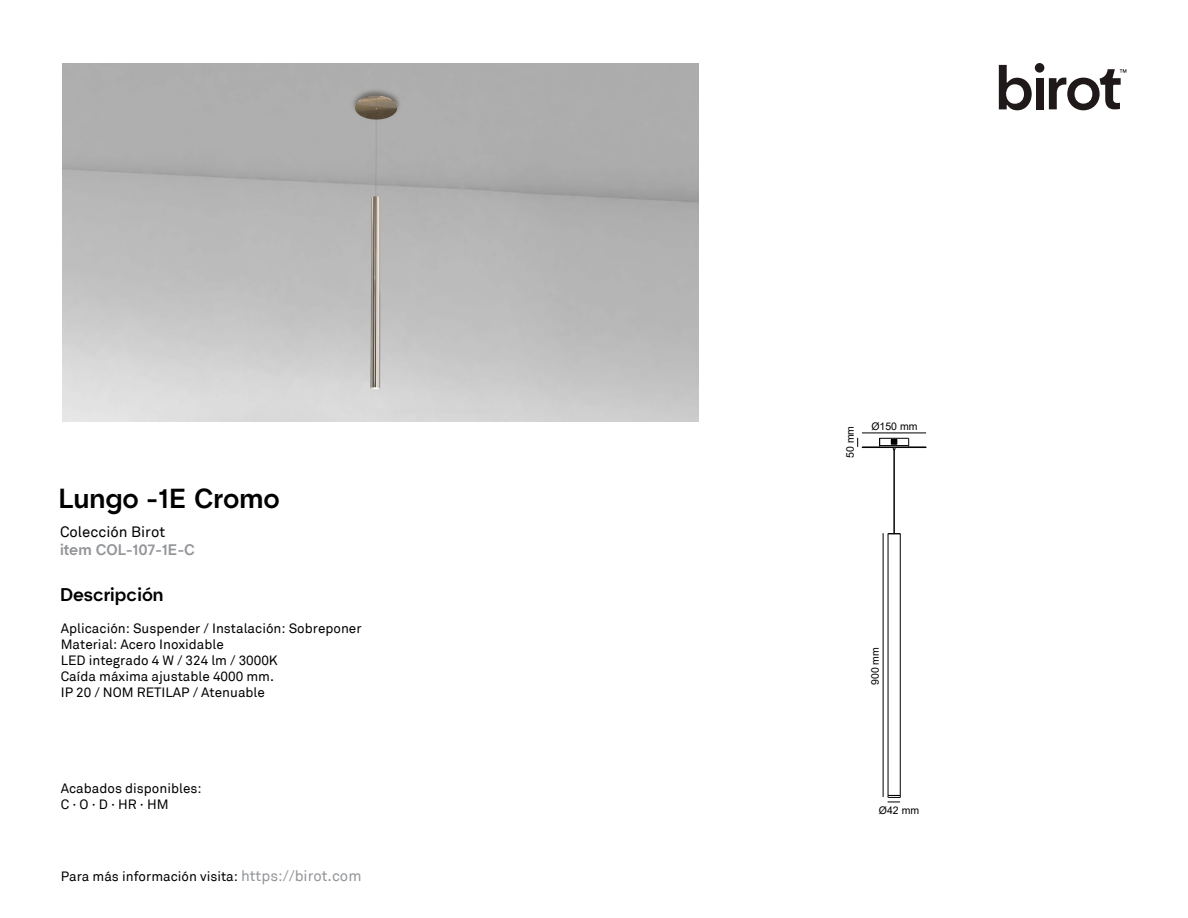
<style>
.page{position:relative;width:1188px;height:918px;background:#fff}
.page>*{position:absolute;margin:0;border:0;box-sizing:border-box;transform-origin:0 0}
.t1{font:500 27px "Hotel";color:#000}
.t2{font:500 18px "Hotel";color:#000}
.t3{font:500 15px "Hotel";color:#939598}
.t4{font:15px "Akkurat";color:#000}
.t5{font:13.5px/16.2px "Akkurat";color:#000}
.t6{font:10.5px "Arial";color:#000}
.s1{font-size:15px;color:#939598}
</style>
<div class="page">
<svg style="left:999px;top:65px;width:33px;height:45px"></svg>
<div style="left:1036px;top:78px;width:8px;height:31px;background:#1f191a"></div>
<div style="left:1035px;top:63px;width:9px;height:10px;background:#1f191a;border-radius:50%"></div>
<svg style="left:1049px;top:69px;width:77px;height:41px"></svg>
<svg style="left:888px;top:533px;width:12px;height:2px"></svg>
<hr style="left:894px;top:450px;width:1px;height:84px;background:#000">
<hr style="left:862px;top:433px;width:64px;height:1px;background:#000">
<svg style="left:857px;top:438px;width:70px;height:15px"></svg>
<hr style="left:883px;top:533px;width:1px;height:264px;background:#000">
<svg style="left:888px;top:795px;width:13px;height:8px"></svg>
<img style="left:62px;top:63px;width:637px;height:359px">
<h1 class="t1" style="left:59px;top:482px;width:223px">Lungo -1E Cromo</h1>
<p class="t4" style="left:60px;top:523px;width:107px">Colección Birot</p>
<p class="t3" style="left:60px;top:540px;width:136px">item COL-107-1E-C</p>
<h2 class="t2" style="left:60px;top:583px;width:105px">Descripción</h2>
<p class="t5" style="left:61px;top:620px;width:302px">Aplicación: Suspender / Instalación: Sobreponer Material: Acero Inoxidable<br>LED integrado 4 W / 324 lm / 3000K<br>Caída máxima ajustable 4000 mm.<br>IP 20 / NOM RETILAP / Atenuable</p>
<p class="t5" style="left:61px;top:780px;width:142px">Acabados disponibles:<br>C · O · D · HR · HM</p>
<p class="t5" style="left:61px;top:868px;width:302px">Para más información visita: <span class="s1">https://birot.com</span></p>
<p class="t6" style="left:843px;top:458px;width:34px;rotate:-90deg">50 mm</p>
<p class="t6" style="left:871px;top:419px;width:48px">Ø150 mm</p>
<p class="t6" style="left:868px;top:685px;width:39px;rotate:-90deg">900 mm</p>
<p class="t6" style="left:879px;top:803px;width:42px">Ø42 mm</p>
</div>
